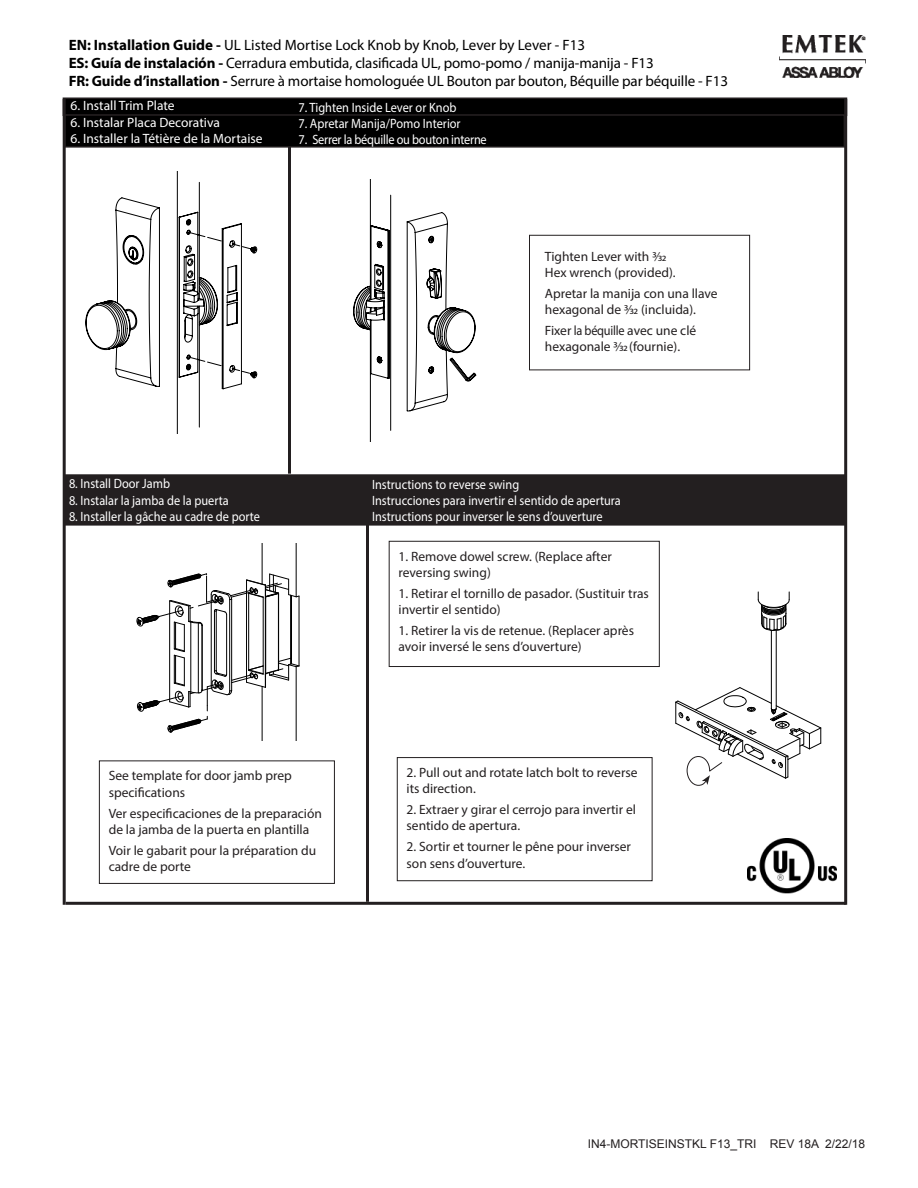
<style>
.page{position:relative;width:918px;height:1188px;background:#fff}
.page>*{position:absolute;margin:0;border:0;box-sizing:border-box;transform-origin:0 0}
.t1{font:15px "Myriad Pro";letter-spacing:-.01em;color:#000}
.t2{font:13.5px/16.2px "Myriad Pro";color:#231f20}
.t3{font:13.5px "Myriad Pro";color:#fff;scale:.91 1}
.t4{font:13.5px "Myriad Pro";color:#fff}
.t5{font:13.5px "Myriad Pro";letter-spacing:-.02em;color:#fff;scale:.91 1}
.t6{font:12px "Arial";color:#231f20}
.s1{font-weight:700}
</style>
<div class="page">
<hr style="left:288px;top:105px;width:3px;height:369px;background:#231f20">
<div style="left:63px;top:98px;width:784px;height:17px;background:#000"></div>
<div style="left:63px;top:98px;width:784px;height:18px;border:2px solid #231f20"></div>
<div style="left:65px;top:115px;width:779px;height:32px;background:#000"></div>
<div style="left:64px;top:114px;width:781px;height:34px;border:2px solid #231f20"></div>
<div style="left:66px;top:475px;width:779px;height:50px;background:#231f20"></div>
<div style="left:65px;top:474px;width:781px;height:52px;border:2px solid #231f20"></div>
<hr style="left:366px;top:510px;width:3px;height:392px;background:#231f20">
<hr style="left:262px;top:686px;width:1px;height:55px;background:#000">
<hr style="left:262px;top:544px;width:1px;height:40px;background:#000">
<hr style="left:296px;top:544px;width:1px;height:53px;background:#000">
<hr style="left:296px;top:667px;width:1px;height:74px;background:#000">
<svg style="left:136px;top:573px;width:164px;height:160px"></svg>
<hr style="left:771px;top:630px;width:1px;height:79px;background:#000">
<hr style="left:776px;top:630px;width:1px;height:79px;background:#000">
<svg style="left:758px;top:592px;width:32px;height:39px"></svg>
<svg style="left:675px;top:687px;width:147px;height:99px"></svg>
<img style="left:748px;top:839px;width:88px;height:55px">
<svg style="left:85px;top:171px;width:172px;height:262px"></svg>
<svg style="left:353px;top:179px;width:124px;height:263px"></svg>
<div style="left:529px;top:235px;width:221px;height:135px;border:1px solid #231f20"></div>
<div style="left:99px;top:760px;width:236px;height:124px;border:1px solid #231f20"></div>
<div style="left:389px;top:541px;width:271px;height:126px;border:1px solid #231f20"></div>
<div style="left:397px;top:757px;width:255px;height:124px;border:1px solid #231f20"></div>
<img style="left:779px;top:36px;width:87px;height:42px">
<hr style="left:63px;top:99px;width:3px;height:806px;background:#231f20">
<hr style="left:844px;top:99px;width:3px;height:806px;background:#231f20">
<hr style="left:66px;top:902px;width:780px;height:3px;background:#231f20">
<p class="t1" style="left:69px;top:36px;width:518px"><span class="s1">EN: Installation Guide -</span> UL Listed Mortise Lock Knob by Knob, Lever by Lever - F13</p>
<p class="t1" style="left:69px;top:54px;width:587px"><span class="s1">ES: Guía de instalación -</span> Cerradura embutida, clasificada UL, pomo-pomo / manija-manija - F13</p>
<p class="t1" style="left:69px;top:72px;width:661px"><span class="s1">FR: Guide d’installation -</span> Serrure à mortaise homologuée UL Bouton par bouton, Béquille par béquille - F13</p>
<p class="t4" style="left:70px;top:98px;width:106px">6. Install Trim Plate</p>
<p class="t4" style="left:70px;top:114px;width:151px">6. Instalar Placa Decorativa</p>
<p class="t4" style="left:70px;top:130px;width:194px">6. Installer la Tétière de la Mortaise</p>
<p class="t3" style="left:298px;top:99px;width:175px">7. Tighten Inside Lever or Knob</p>
<p class="t3" style="left:298px;top:115px;width:180px">7. Apretar Manija/Pomo Interior</p>
<p class="t5" style="left:298px;top:131px;width:208px">7. Serrer la béquille ou bouton interne</p>
<p class="t3" style="left:69px;top:475px;width:113px">8. Install Door Jamb</p>
<p class="t3" style="left:69px;top:492px;width:177px">8. Instalar la jamba de la puerta</p>
<p class="t3" style="left:69px;top:508px;width:211px">8. Installer la gâche au cadre de porte</p>
<p class="t2" style="left:109px;top:768px;width:185px">See template for door jamb prep specifications</p>
<p class="t2" style="left:109px;top:805px;width:215px">Ver especificaciones de la preparación de la jamba de la puerta en plantilla</p>
<p class="t2" style="left:109px;top:842px;width:209px">Voir le gabarit pour la préparation du cadre de porte</p>
<p class="t2" style="left:545px;top:248px;width:123px">Tighten Lever with 3/32</p>
<p class="t2" style="left:545px;top:264px;width:132px">Hex wrench (provided).</p>
<p class="t2" style="left:545px;top:285px;width:174px">Apretar la manija con una llave</p>
<p class="t2" style="left:545px;top:301px;width:153px">hexagonal de 3/32 (incluida).</p>
<p class="t2" style="left:545px;top:322px;width:153px">Fixer la béquille avec une clé</p>
<p class="t2" style="left:545px;top:339px;width:137px">hexagonale 3/32 (fournie).</p>
<p class="t3" style="left:372px;top:476px;width:163px">Instructions to reverse swing</p>
<p class="t3" style="left:372px;top:492px;width:275px">Instrucciones para invertir el sentido de apertura</p>
<p class="t3" style="left:372px;top:508px;width:255px">Instructions pour inverser le sens d’ouverture</p>
<p class="t2" style="left:399px;top:548px;width:215px">1. Remove dowel screw. (Replace after reversing swing)</p>
<p class="t2" style="left:399px;top:585px;width:252px">1. Retirar el tornillo de pasador. (Sustituir tras invertir el sentido)</p>
<p class="t2" style="left:399px;top:622px;width:237px">1. Retirer la vis de retenue. (Replacer après avoir inversé le sens d’ouverture)</p>
<p class="t2" style="left:407px;top:764px;width:232px">2. Pull out and rotate latch bolt to reverse its direction.</p>
<p class="t2" style="left:407px;top:801px;width:231px">2. Extraer y girar el cerrojo para invertir el sentido de apertura.</p>
<p class="t2" style="left:407px;top:839px;width:226px">2. Sortir et tourner le pêne pour inverser son sens d’ouverture.</p>
<p class="t6" style="left:588px;top:1136px;width:279px">IN4-MORTISEINSTKL F13_TRI REV 18A 2/22/18</p>
</div>
